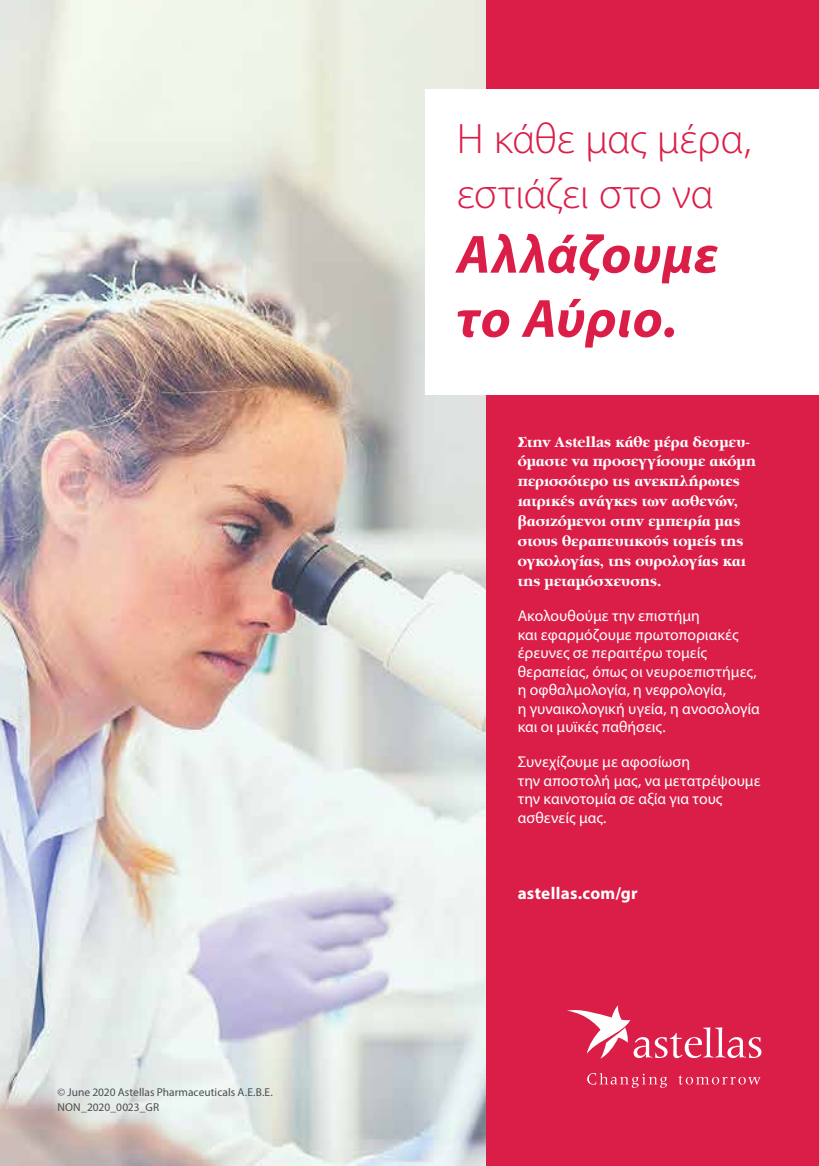
<style>
.page{position:relative;width:819px;height:1166px;background:#da1e48}
.page>*{position:absolute;margin:0;border:0;box-sizing:border-box;transform-origin:0 0}
.t1{font:italic 700 54.25px/64.2px "Myriad Pro";letter-spacing:.015em;color:#da1e48}
.t2{font:300 42.7px/55.6px "Myriad Pro";letter-spacing:-.005em;color:#da1e48}
.t3{font:700 17.15px "Myriad Pro";letter-spacing:.015em;color:#fff}
.t4{font:15.75px/18.6px "Myriad Pro";color:#fff}
.t5{font:700 15.75px/19.9px "PF Garamond Text";letter-spacing:.005em;color:#fff}
.t6{font:11.38px/14.2px "Myriad Pro";letter-spacing:.005em;color:#4d4d4f}
</style>
<div class="page">
<img style="left:0;top:0;width:485px;height:1166px">
<div style="left:425px;top:90px;width:394px;height:305px;background:#fff"></div>
<svg style="left:567px;top:1005px;width:194px;height:53px"></svg>
<svg style="left:587px;top:1073px;width:80px;height:15px"></svg>
<svg style="left:678px;top:1075px;width:82px;height:9px"></svg>
<p class="t6" style="left:58px;top:1085px;width:217px">© June 2020 Astellas Pharmaceuticals A.E.B.E.<br>NON_2020_0023_GR</p>
<p class="t2" style="left:456px;top:111px;width:296px">Η κάθε μας μέρα, εστιάζει στο να</p>
<p class="t1" style="left:456px;top:223px;width:262px">Aλλάζουμε το Αύριο.</p>
<p class="t5" style="left:517px;top:431px;width:240px">Στην Astellas κάθε μέρα δεσμευ&shy;όμαστε να προσεγγίσουμε ακόμη περισσότερο τις ανεκπλήρωτες ιατρικές ανάγκες των ασθενών, βασιζόμενοι στην εμπειρία μας στους θεραπευτικούς τομείς της ογκολογίας, της ουρολογίας και της μεταμόσχευσης.</p>
<p class="t4" style="left:517px;top:606px;width:244px">Ακολουθούμε την επιστήμη<br>και εφαρμόζουμε πρωτοποριακές έρευνες σε περαιτέρω τομείς θεραπείας, όπως οι νευροεπιστήμες, η οφθαλμολογία, η νεφρολογία,<br>η γυναικολογική υγεία, η ανοσολογία και οι μυϊκές παθήσεις.</p>
<p class="t4" style="left:517px;top:752px;width:244px">Συνεχίζουμε με αφοσίωση<br>την αποστολή μας, να μετατρέψουμε την καινοτομία σε αξία για τους ασθενείς μας.</p>
<p class="t3" style="left:517px;top:882px;width:121px">astellas.com/gr</p>
</div>
